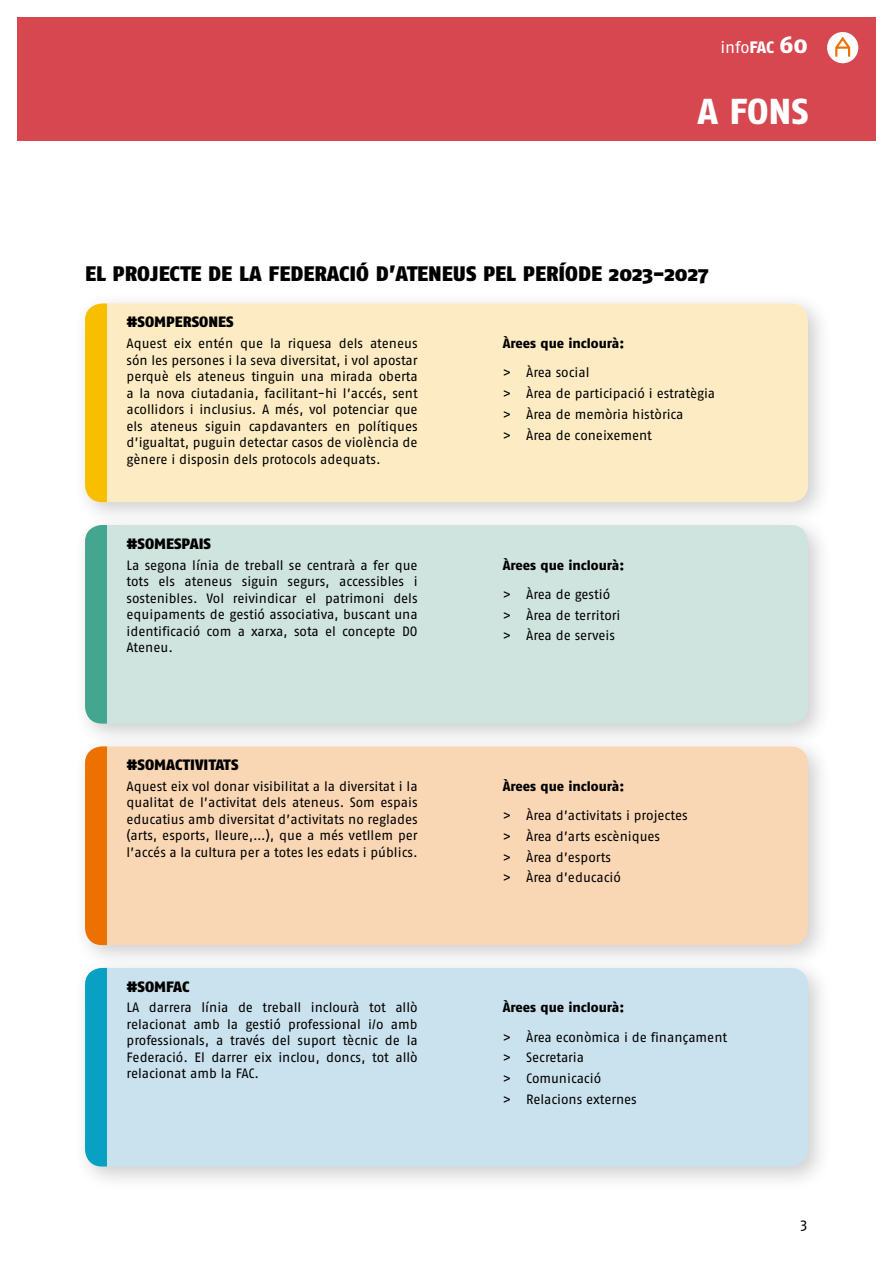
<style>
.page{position:relative;width:893px;height:1263px;background:#fff}
.page>*{position:absolute;margin:0;border:0;box-sizing:border-box;transform-origin:0 0}
.t1{font:800 36px "Fago No";color:#fff}
.t2{font:900 21px "Fago No";color:#000}
.t3{font:16.5px "Fago No";color:#fff}
.t4{font:900 15px "Fago No";color:#000}
.t5{font:15px "Fago No";color:#000}
.t6{font:13.5px/16.5px "Fago No";color:#000;text-align:justify}
.t7{font:800 13.5px "Fago No";color:#000}
.s1{font-weight:800}
.s2{font-weight:800;font-size:24px}
</style>
<div class="page">
<div style="left:17px;top:17px;width:859px;height:123px;background:#d74750"></div>
<div style="left:827px;top:32px;width:31px;height:31px;background:#fff;border-radius:50%"></div>
<svg style="left:835px;top:36px;width:16px;height:21px"></svg>
<div style="left:73px;top:291px;width:760px;height:236px;background:#000;opacity:.2"></div>
<div style="left:85px;top:303px;width:723px;height:199px;background:#fdecc3;border-radius:17px"></div>
<div style="left:85px;top:303px;width:21px;height:199px;background:#f8bf00"></div>
<div style="left:73px;top:513px;width:760px;height:236px;background:#000;opacity:.2"></div>
<div style="left:85px;top:525px;width:723px;height:199px;background:#cfe4de;border-radius:17px"></div>
<div style="left:85px;top:525px;width:21px;height:199px;background:#44a68e"></div>
<div style="left:73px;top:734px;width:760px;height:236px;background:#000;opacity:.2"></div>
<div style="left:85px;top:746px;width:723px;height:199px;background:#fad7b4;border-radius:17px"></div>
<div style="left:85px;top:746px;width:21px;height:199px;background:#ed7100"></div>
<div style="left:73px;top:956px;width:760px;height:236px;background:#000;opacity:.2"></div>
<div style="left:85px;top:968px;width:723px;height:198px;background:#cae2ed;border-radius:17px"></div>
<div style="left:85px;top:968px;width:21px;height:198px;background:#09a1c3"></div>
<p class="t3" style="left:721px;top:38px;width:89px">info<span class="s1">FAC</span> <span class="s2">60</span></p>
<h1 class="t1" style="left:697px;top:90px;width:113px">A FONS</h1>
<h2 class="t2" style="left:85px;top:261px;width:625px">EL PROJECTE DE LA FEDERACIÓ D’ATENEUS PEL PERÍODE 2023-2027</h2>
<p class="t4" style="left:126px;top:313px;width:109px">#SOMPERSONES</p>
<p class="t6" style="left:126px;top:335px;width:293px">Aquest eix entén que la riquesa dels ateneus són les persones i la seva diversitat, i vol apostar perquè els ateneus tinguin una mirada oberta a la nova ciutadania, facilitant-hi l’accés, sent acollidors i inclusius. A més, vol potenciar que els ateneus siguin capdavanters en polítiques d’igualtat, puguin detectar casos de violència de gènere i disposin dels protocols adequats.</p>
<p class="t7" style="left:503px;top:335px;width:123px">Àrees que inclourà:</p>
<p class="t6" style="left:503px;top:362px;width:214px;line-height:20.7px;text-align:left">&gt; Àrea social<br>&gt; Àrea de participació i estratègia &gt; Àrea de memòria històrica<br>&gt; Àrea de coneixement</p>
<p class="t4" style="left:126px;top:534px;width:86px">#SOMESPAIS</p>
<p class="t6" style="left:126px;top:556px;width:293px">La segona línia de treball se centrarà a fer que tots els ateneus siguin segurs, accessibles i sostenibles. Vol reivindicar el patrimoni dels equipaments de gestió associativa, buscant una identificació com a xarxa, sota el concepte DO Ateneu.</p>
<p class="t7" style="left:503px;top:557px;width:123px">Àrees que inclourà:</p>
<p class="t6" style="left:503px;top:584px;width:119px;line-height:20.7px;text-align:left">&gt; Àrea de gestió &gt; Àrea de territori &gt; Àrea de serveis</p>
<p class="t4" style="left:126px;top:756px;width:114px">#SOMACTIVITATS</p>
<p class="t6" style="left:126px;top:778px;width:293px">Aquest eix vol donar visibilitat a la diversitat i la qualitat de l’activitat dels ateneus. Som espais educatius amb diversitat d’activitats no reglades (arts, esports, lleure,…), que a més vetllem per l’accés a la cultura per a totes les edats i públics.</p>
<p class="t7" style="left:503px;top:778px;width:123px">Àrees que inclourà:</p>
<p class="t6" style="left:503px;top:805px;width:186px;line-height:20.7px;text-align:left">&gt; Àrea d’activitats i projectes &gt; Àrea d’arts escèniques<br>&gt; Àrea d’esports<br>&gt; Àrea d’educació</p>
<p class="t4" style="left:126px;top:977px;width:64px">#SOMFAC</p>
<p class="t6" style="left:126px;top:999px;width:293px">LA darrera línia de treball inclourà tot allò relacionat amb la gestió professional i/o amb professionals, a través del suport tècnic de la Federació. El darrer eix inclou, doncs, tot allò relacionat amb la FAC.</p>
<p class="t7" style="left:503px;top:1000px;width:123px">Àrees que inclourà:</p>
<p class="t6" style="left:503px;top:1026px;width:226px;line-height:20.7px;text-align:left">&gt; Àrea econòmica i de finançament &gt; Secretaria<br>&gt; Comunicació<br>&gt; Relacions externes</p>
<p class="t5" style="left:800px;top:1215px;width:9px">3</p>
</div>
